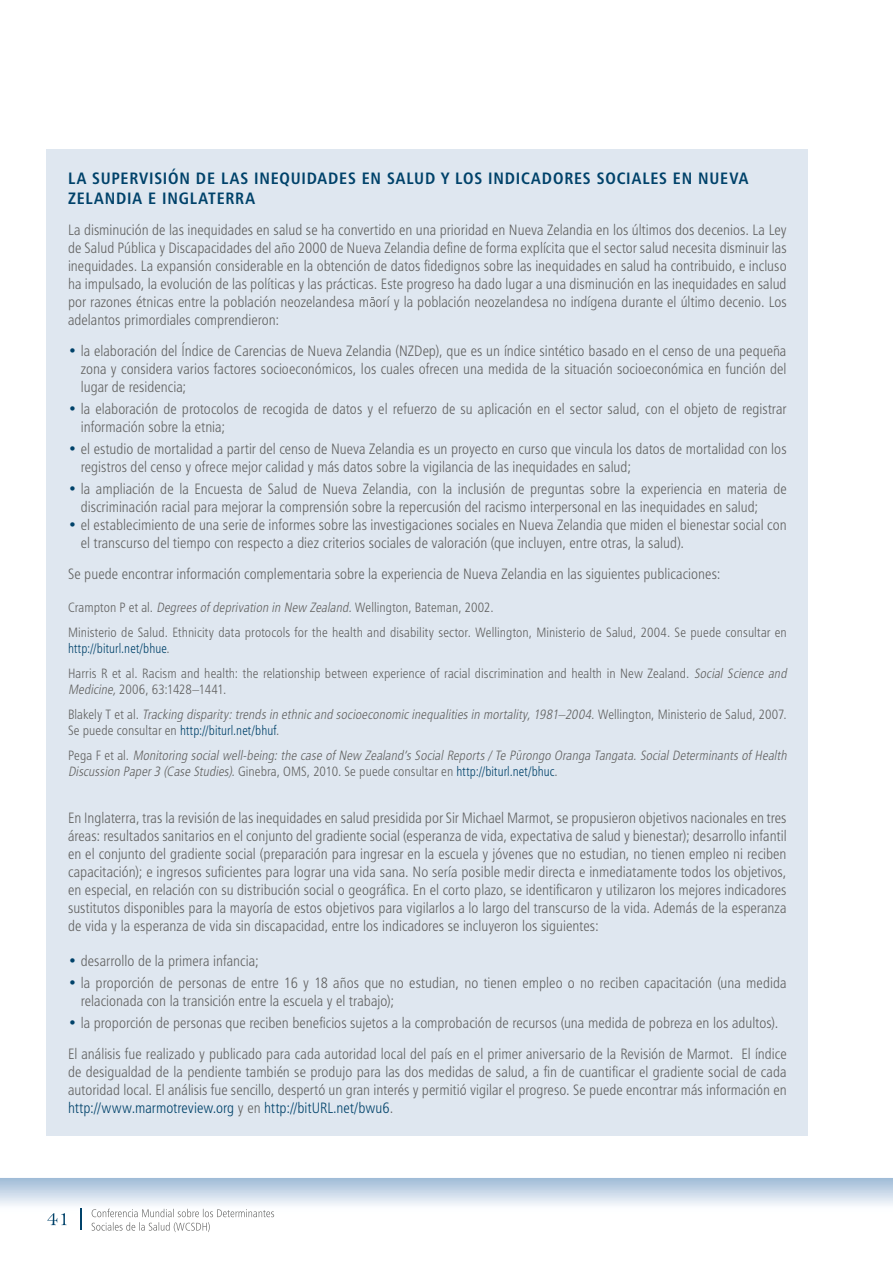
<style>
.page{position:relative;width:893px;height:1263px;background:#fff}
.page>*{position:absolute;margin:0;border:0;box-sizing:border-box;transform-origin:0 0}
.t1{font:16.5px/19.8px "Humanist 777 BT Bold Condensed B";letter-spacing:.05em;color:#00426a}
.t2{font:15px/18px "Humanist 777 BT Light Condensed B";color:#626261}
.t3{font:13.5px/24.8px "Humanist 777 BT Light Condensed B";letter-spacing:.005em;color:#626261}
.t4{font:italic 13.5px/24.8px "Humanist 777 BT Light Condensed B";letter-spacing:-.19em;color:#626261}
.s1{color:#00426a}
.s2{font-style:italic}
.s3{font-style:normal}
.s4{font-style:normal;color:#00426a}
</style>
<div class="page">
<img style="left:0;top:1178px;width:893px;height:53px">
<img style="left:92px;top:1209px;width:183px;height:8px">
<img style="left:92px;top:1222px;width:118px;height:10px">
<img style="left:47px;top:1213px;width:20px;height:12px">
<img style="left:69px;top:1208px;width:12px;height:21px">
<div style="left:47px;top:149px;width:761px;height:986px;background:#dfe7f0"></div>
<svg style="left:370px;top:297px;width:5px;height:10px"></svg>
<svg style="left:516px;top:750px;width:6px;height:10px"></svg>
<p class="t1" style="left:68px;top:168px;width:682px">LA SUPERVISIÓN DE LAS INEQUIDADES EN SALUD Y LOS INDICADORES SOCIALES EN NUEVA<br>ZELANDIA E INGLATERRA</p>
<p class="t2" style="left:68px;top:220px;width:720px;text-align:justify">La disminución de las inequidades en salud se ha convertido en una prioridad en nueva Zelandia en los últimos dos decenios. La Ley de Salud Pública y Discapacidades del año 2000 de nueva Zelandia define de forma explícita que el sector salud necesita disminuir las inequidades. La expansión considerable en la obtención de datos fidedignos sobre las inequidades en salud ha contribuido, e incluso ha impulsado, la evolución de las políticas y las prácticas. este progreso ha dado lugar a una disminución en las inequidades en salud por razones étnicas entre la población neozelandesa m orí y la población neozelandesa no indígena durante el último decenio. Los adelantos primordiales comprendieron:</p>
<p class="t2" style="left:81px;top:341px;width:707px;text-align:justify;text-indent:-13px"><span class="s1">•</span> la elaboración del Índice de carencias de nueva Zelandia (nZDep), que es un índice sintético basado en el censo de una pequeña zona y considera varios factores socioeconómicos, los cuales ofrecen una medida de la situación socioeconómica en función del lugar de residencia;</p>
<p class="t2" style="left:81px;top:399px;width:707px;text-indent:-13px"><span class="s1">•</span> la elaboración de protocolos de recogida de datos y el refuerzo de su aplicación en el sector salud, con el objeto de registrar información sobre la etnia;</p>
<p class="t2" style="left:81px;top:440px;width:707px;text-indent:-13px"><span class="s1">•</span> el estudio de mortalidad a partir del censo de nueva Zelandia es un proyecto en curso que vincula los datos de mortalidad con los registros del censo y ofrece mejor calidad y más datos sobre la vigilancia de las inequidades en salud;</p>
<p class="t2" style="left:81px;top:480px;width:707px;text-indent:-13px"><span class="s1">•</span> la ampliación de la encuesta de Salud de nueva Zelandia, con la inclusión de preguntas sobre la experiencia en materia de discriminación racial para mejorar la comprensión sobre la repercusión del racismo interpersonal en las inequidades en salud;</p>
<p class="t2" style="left:81px;top:516px;width:707px;text-indent:-13px"><span class="s1">•</span> el establecimiento de una serie de informes sobre las investigaciones sociales en nueva Zelandia que miden el bienestar social con el transcurso del tiempo con respecto a diez criterios sociales de valoración (que incluyen, entre otras, la salud).</p>
<p class="t2" style="left:68px;top:565px;width:654px">Se puede encontrar información complementaria sobre la experiencia de nueva Zelandia en las siguientes publicaciones:</p>
<p class="t3" style="left:68px;top:595px;width:720px">crampton P et al. <span class="s2">Degreesofdeprivation in new Zealand.</span>Wellington, bateman, 2002.<br>ministerio de Salud. ethnicity data protocols for the health and disability sector. Wellington, ministerio de Salud, 2004. Se puede consultar en</p>
<p class="t3" style="left:68px;top:636px;width:723px"><span class="s1">http://biturl.net/bhue</span>.<br>Harris r et al. racism and health: the relationship between experience of racial discrimination and health in new Zealand. <span class="s2">Social Science and</span></p>
<p class="t4" style="left:68px;top:677px;width:720px">medicine,<span class="s3">2006, 63:1428–1441.<br>b l a ke l y t e t a l .</span> tracking disparity:trendsin ethnicand socioeconomicinequalitiesin mortality,1981–2004. <span class="s3">W e l l i n g t o n , m i n i s t e r i o d e S a l u d , 2 0 0 7.</span></p>
<p class="t4" style="left:68px;top:718px;width:723px"><span class="s3">Se puede consultar en</span> <span class="s4">http://biturl.net/bhuf</span><span class="s3">.<br>P e g a F e t a l .</span> monitoring socialwell-being:the case ofnew Zealand’sSocialreports/ te P rongo oranga tangata.SocialDeterminantsofHealth</p>
<p class="t3" style="left:68px;top:759px;width:491px"><span class="s2">Discussion Paper3 (case Studies).</span>Ginebra, omS, 2010. Se puede consultar en <span class="s1">http://biturl.net/bhuc</span>.</p>
<p class="t2" style="left:68px;top:808px;width:720px;text-align:justify">en Inglaterra, tras la revisión de las inequidades en salud presidida por Sir michael marmot, se propusieron objetivos nacionales en tres áreas: resultados sanitarios en el conjunto del gradiente social (esperanza de vida, expectativa de salud y bienestar); desarrollo infantil en el conjunto del gradiente social (preparación para ingresar en la escuela y jóvenes que no estudian, no tienen empleo ni reciben capacitación); e ingresos suficientes para lograr una vida sana. no sería posible medir directa e inmediatamente todos los objetivos, en especial, en relación con su distribución social o geográfica. en el corto plazo, se identificaron y utilizaron los mejores indicadores sustitutos disponibles para la mayoría de estos objetivos para vigilarlos a lo largo del transcurso de la vida. además de la esperanza de vida y la esperanza de vida sin discapacidad, entre los indicadores se incluyeron los siguientes:</p>
<p class="t2" style="left:68px;top:951px;width:192px"><span class="s1">•</span> desarrollo de la primera infancia;</p>
<p class="t2" style="left:81px;top:974px;width:707px;text-indent:-13px"><span class="s1">•</span> la proporción de personas de entre 16 y 18 años que no estudian, no tienen empleo o no reciben capacitación (una medida relacionada con la transición entre la escuela y el trabajo);</p>
<p class="t2" style="left:68px;top:1008px;width:720px;line-height:30.8px"><span class="s1">•</span> la proporción de personas que reciben beneficios sujetos a la comprobación de recursos (una medida de pobreza en los adultos). el análisis fue realizado y publicado para cada autoridad local del país en el primer aniversario de la revisión de marmot. el índice</p>
<p class="t2" style="left:68px;top:1063px;width:720px;text-align:justify">de desigualdad de la pendiente también se produjo para las dos medidas de salud, a fin de cuantificar el gradiente social de cada autoridad local. el análisis fue sencillo, despertó un gran interés y permitió vigilar el progreso. Se puede encontrar más información en <span class="s1">http://www.marmotreview.org</span> y en <span class="s1">http://biturL.net/bwu6</span>.</p>
</div>
